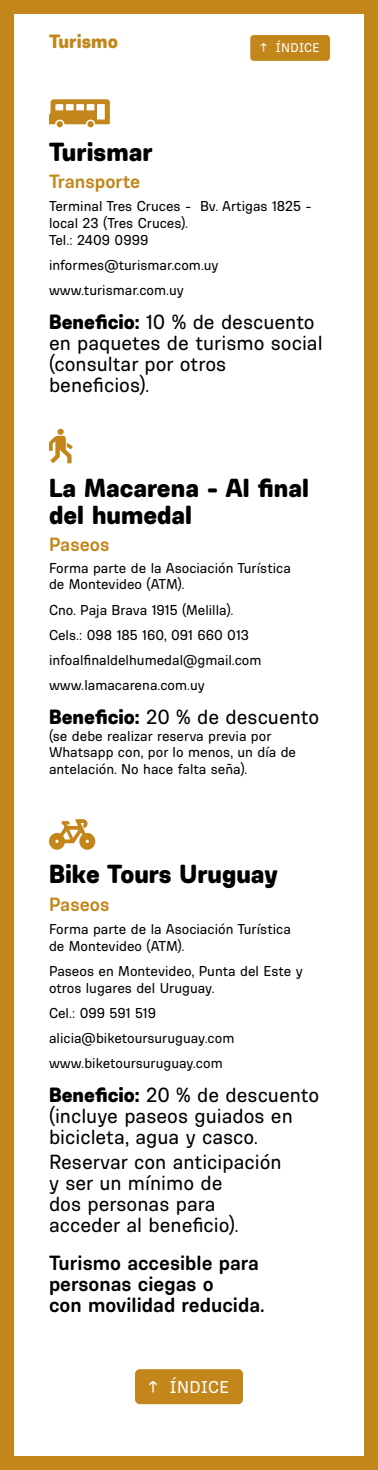
<style>
.page{position:relative;width:378px;height:1470px;background:#fff}
.page>*{position:absolute;margin:0;border:0;box-sizing:border-box;transform-origin:0 0}
.t1{font:900 26.6px/26.6px "Ciudadana";color:#000}
.t2{font:21px/21px "Ciudadana";color:#000}
.t3{font:700 21px/21px "Ciudadana";color:#000}
.t4{font:700 19.6px "Ciudadana";color:#c2861a}
.t5{font:900 19.6px "Ciudadana";color:#c2861a}
.t6{font:17.54px "Ciudadana";letter-spacing:.03em;color:#fff}
.t7{font:14.7px/16.8px "Ciudadana";color:#000}
.t8{font:12.95px "Ciudadana";letter-spacing:.03em;color:#fff}
.s1{font-weight:900}
</style>
<div class="page">
<div style="left:0;top:1456px;width:378px;height:14px;background:#c2861a"></div>
<div style="left:364px;top:1px;width:14px;height:1469px;background:#c2861a"></div>
<div style="left:0;top:0;width:14px;height:1470px;background:#c2861a"></div>
<div style="left:0;top:0;width:378px;height:14px;background:#c2861a"></div>
<div style="left:250px;top:35px;width:80px;height:26px;background:#c2861a;border-radius:4px"></div>
<svg style="left:49px;top:99px;width:61px;height:28px"></svg>
<svg style="left:49px;top:429px;width:24px;height:34px"></svg>
<svg style="left:49px;top:819px;width:46px;height:31px"></svg>
<div style="left:135px;top:1369px;width:108px;height:35px;background:#c2861a;border-radius:5px"></div>
<h3 class="t5" style="left:49px;top:30px;width:71px">Turismo</h3>
<p class="t8" style="left:261px;top:40px;width:61px">↑ ÍNDICE</p>
<h1 class="t1" style="left:49px;top:138px;width:105px">Turismar</h1>
<h3 class="t4" style="left:49px;top:170px;width:93px">Transporte</h3>
<p class="t7" style="left:49px;top:198px;width:264px">Terminal Tres Cruces - Bv. Artigas 1825 - local 23 (Tres Cruces).<br>Tel.: 2409 0999</p>
<p class="t7" style="left:49px;top:252px;width:171px;line-height:25.2px">informes@turismar.com.uy www.turismar.com.uy</p>
<h2 class="t2" style="left:49px;top:311px;width:275px"><span class="s1">Beneficio:</span> 10 % de descuento en paquetes de turismo social (consultar por otros beneficios).</h2>
<h1 class="t1" style="left:49px;top:474px;width:261px">La Macarena - Al final del humedal</h1>
<h3 class="t4" style="left:49px;top:532px;width:62px">Paseos</h3>
<p class="t7" style="left:49px;top:559px;width:243px">Forma parte de la Asociación Turística de Montevideo (ATM).</p>
<p class="t7" style="left:49px;top:597px;width:214px;line-height:25.2px">Cno. Paja Brava 1915 (Melilla).<br>Cels.: 098 185 160, 091 660 013 infoalfinaldelhumedal@gmail.com www.lamacarena.com.uy</p>
<h2 class="t2" style="left:49px;top:706px;width:272px"><span class="s1">Beneficio:</span> 20 % de descuento</h2>
<p class="t7" style="left:49px;top:727px;width:249px">(se debe realizar reserva previa por<br>Whatsapp con, por lo menos, un día de antelación. No hace falta seña).</p>
<h1 class="t1" style="left:49px;top:860px;width:230px">Bike Tours Uruguay</h1>
<h3 class="t4" style="left:49px;top:892px;width:62px">Paseos</h3>
<p class="t7" style="left:49px;top:920px;width:243px">Forma parte de la Asociación Turística de Montevideo (ATM).</p>
<p class="t7" style="left:49px;top:962px;width:255px">Paseos en Montevideo, Punta del Este y otros lugares del Uruguay.</p>
<p class="t7" style="left:49px;top:1000px;width:187px;line-height:25.2px">Cel.: 099 591 519 alicia@biketoursuruguay.com www.biketoursuruguay.com</p>
<h2 class="t2" style="left:49px;top:1084px;width:272px"><span class="s1">Beneficio:</span> 20 % de descuento (incluye paseos guiados en bicicleta, agua y casco.</h2>
<h2 class="t2" style="left:49px;top:1151px;width:234px">Reservar con anticipación y ser un mínimo de<br>dos personas para acceder al beneficio).</h2>
<h2 class="t3" style="left:49px;top:1252px;width:217px">Turismo accesible para personas ciegas o<br>con movilidad reducida.</h2>
<p class="t6" style="left:149px;top:1376px;width:82px">↑ ÍNDICE</p>
</div>
